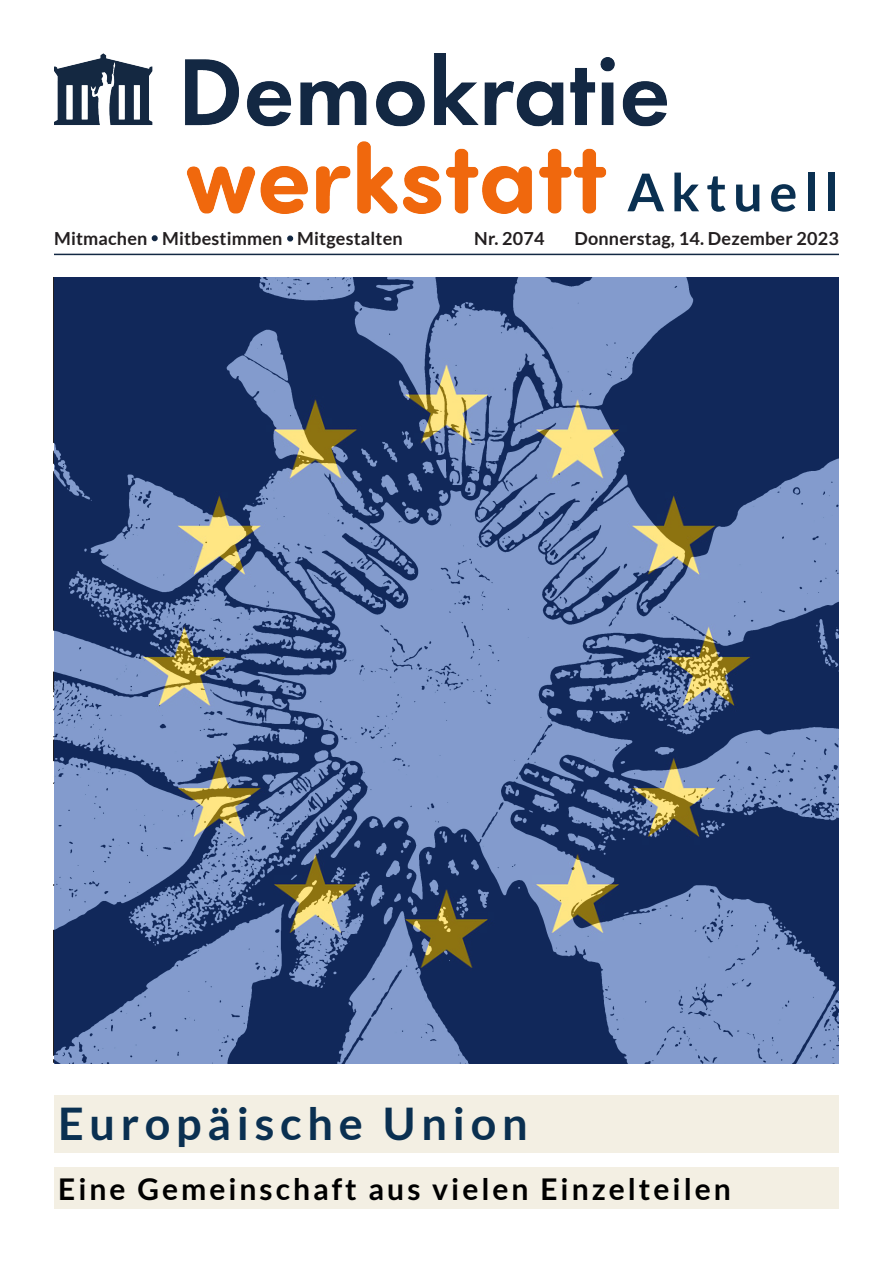
<style>
.page{position:relative;width:893px;height:1263px;background:#fff}
.page>*{position:absolute;margin:0;border:0;box-sizing:border-box;transform-origin:0 0}
.t1{font:700 52.2px "Lato";letter-spacing:.13em;color:#0a3051}
.t2{font:700 45px "Lato";letter-spacing:.13em;color:#0a3051}
.t3{font:700 30px "Lato";letter-spacing:.1em;color:#000}
.t4{font:700 18px "Lato";letter-spacing:.01em;color:#231f20}
</style>
<div class="page">
<img style="left:54px;top:278px;width:785px;height:785px">
<div style="left:54px;top:1095px;width:785px;height:58px;background:#f3efe3"></div>
<div style="left:54px;top:1168px;width:785px;height:41px;background:#f3efe3"></div>
<img style="left:54px;top:53px;width:613px;height:160px">
<hr style="left:54px;top:254px;width:785px;height:1px;background:#132843">
<svg style="left:152px;top:235px;width:6px;height:6px"></svg>
<svg style="left:287px;top:235px;width:6px;height:6px"></svg>
<p class="t1" style="left:627px;top:162px;width:213px">Aktuell</p>
<p class="t4" style="left:54px;top:228px;width:350px">Mitmachen Mitbestimmen Mitgestalten</p>
<p class="t4" style="left:474px;top:228px;width:72px">Nr. 2074</p>
<p class="t4" style="left:574px;top:228px;width:266px">Donnerstag, 14. Dezember 2023</p>
<p class="t2" style="left:58px;top:1098px;width:471px">Europäische Union</p>
<p class="t3" style="left:58px;top:1172px;width:674px">Eine Gemeinschaft aus vielen Einzelteilen</p>
</div>
